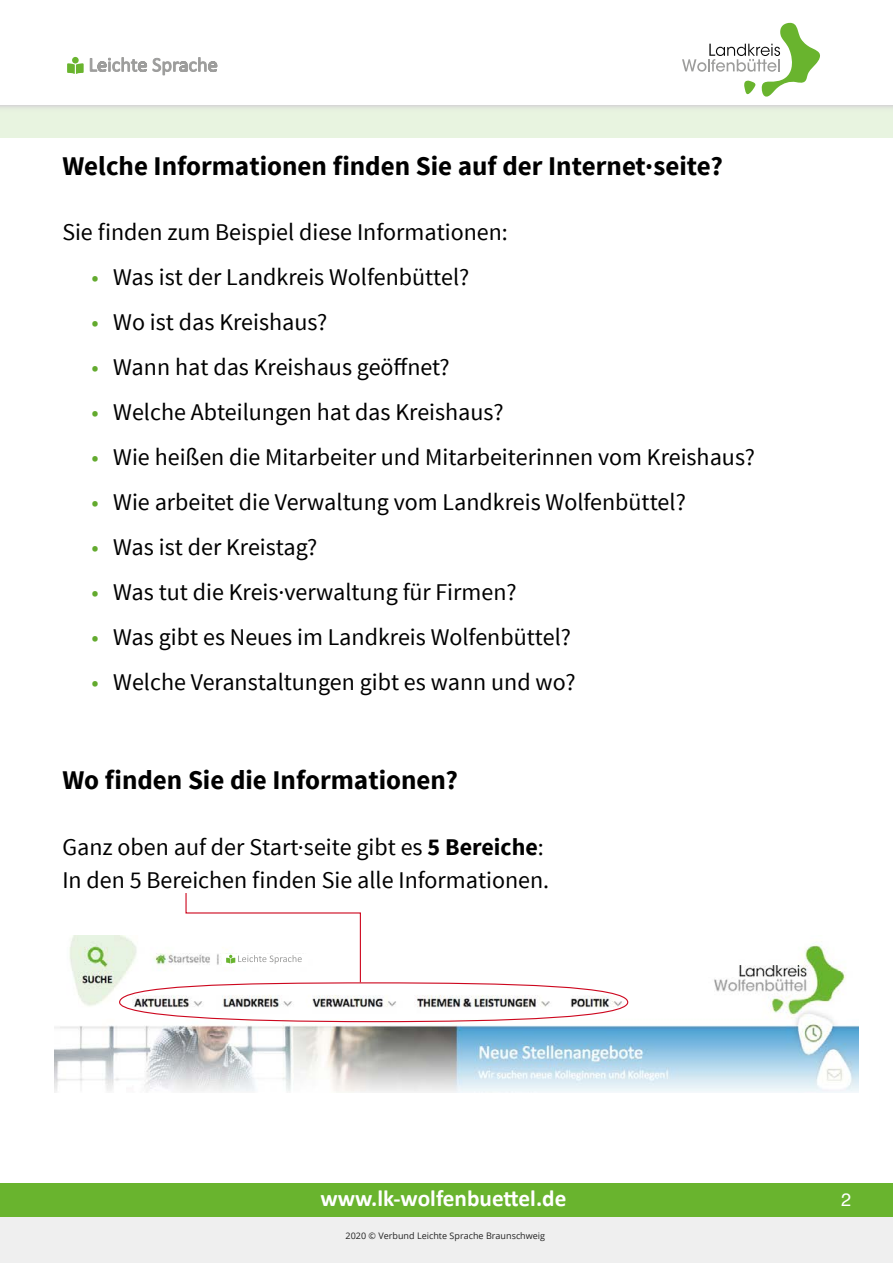
<style>
.page{position:relative;width:893px;height:1263px;background:#fff}
.page>*{position:absolute;margin:0;border:0;box-sizing:border-box;transform-origin:0 0}
.t1{font:700 27px "Source Sans Pro";color:#000}
.t2{font:24px/33px "Source Sans Pro";color:#000}
.t3{font:700 23.25px "Calibri";color:#fff}
.t4{font:18px "Helvetica";color:#fff}
.t5{font:9px "Open Sans";color:#222}
.s1{color:#63aa2e}
.s2{font-weight:700}
</style>
<div class="page">
<div style="left:0;top:1183px;width:893px;height:36px;background:#69b42e"></div>
<div style="left:0;top:1217px;width:893px;height:46px;background:#efefef"></div>
<div style="left:0;top:105px;width:893px;height:32px;background:linear-gradient(to right,#e7f3df,#e7f3df)"></div>
<svg style="left:682px;top:22px;width:138px;height:75px"></svg>
<svg style="left:90px;top:57px;width:127px;height:19px"></svg>
<svg style="left:67px;top:63px;width:17px;height:11px"></svg>
<div style="left:72px;top:57px;width:7px;height:7px;background:#69b42e;border-radius:50%"></div>
<img style="left:54px;top:935px;width:805px;height:158px">
<div style="left:119px;top:982px;width:509px;height:40px;border:1px solid #cd071e;border-radius:50%"></div>
<svg style="left:185px;top:893px;width:176px;height:90px"></svg>
<p class="t1" style="left:62px;top:149px;width:662px">Welche Informationen finden Sie auf der Internet·seite?</p>
<p class="t2" style="left:62px;top:216px;width:447px">Sie finden zum Beispiel diese Informationen:</p>
<p class="t2" style="left:91px;top:261px;width:379px"><span class="s1">•</span> Was ist der Landkreis Wolfenbüttel?</p>
<p class="t2" style="left:91px;top:306px;width:238px"><span class="s1">•</span> Wo ist das Kreishaus?</p>
<p class="t2" style="left:91px;top:351px;width:360px"><span class="s1">•</span> Wann hat das Kreishaus geöffnet?</p>
<p class="t2" style="left:91px;top:396px;width:414px"><span class="s1">•</span> Welche Abteilungen hat das Kreishaus?</p>
<p class="t2" style="left:91px;top:441px;width:665px"><span class="s1">•</span> Wie heißen die Mitarbeiter und Mitarbeiterinnen vom Kreishaus?</p>
<p class="t2" style="left:91px;top:486px;width:596px"><span class="s1">•</span> Wie arbeitet die Verwaltung vom Landkreis Wolfenbüttel?</p>
<p class="t2" style="left:91px;top:531px;width:227px"><span class="s1">•</span> Was ist der Kreistag?</p>
<p class="t2" style="left:91px;top:576px;width:427px"><span class="s1">•</span> Was tut die Kreis·verwaltung für Firmen?</p>
<p class="t2" style="left:91px;top:621px;width:481px"><span class="s1">•</span> Was gibt es Neues im Landkreis Wolfenbüttel?</p>
<p class="t2" style="left:91px;top:666px;width:486px"><span class="s1">•</span> Welche Veranstaltungen gibt es wann und wo?</p>
<p class="t1" style="left:62px;top:762px;width:397px">Wo finden Sie die Informationen?</p>
<p class="t2" style="left:62px;top:831px;width:488px">Ganz oben auf der Start·seite gibt es <span class="s2">5 Bereiche</span>:<br>In den 5 Bereichen finden Sie alle Informationen.</p>
<p class="t3" style="left:320px;top:1183px;width:248px">www.lk-wolfenbuettel.de</p>
<p class="t5" style="left:345px;top:1229px;width:201px">2020 © Verbund Leichte Sprache Braunschweig</p>
<p class="t4" style="left:841px;top:1185px;width:12px">2</p>
</div>
